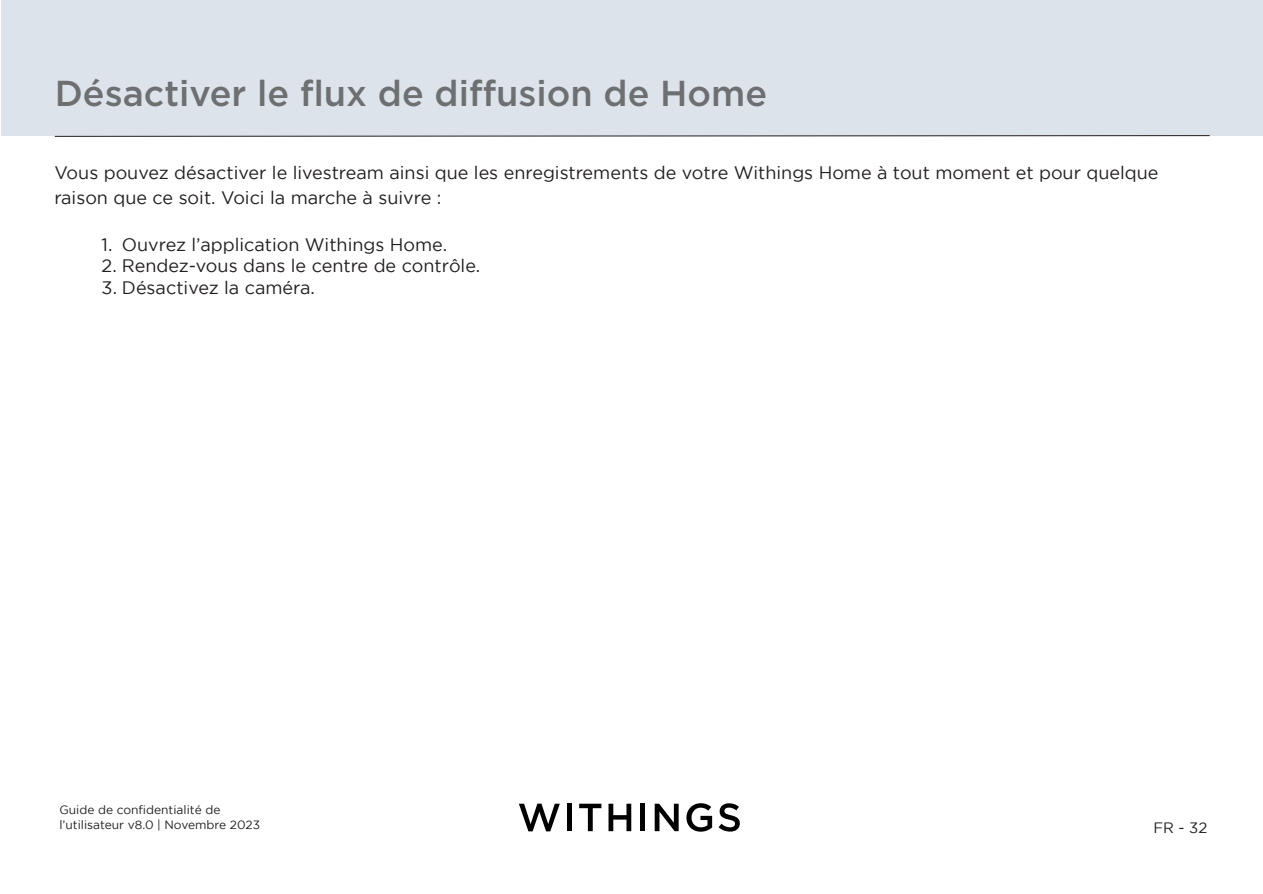
<style>
.page{position:relative;width:1263px;height:894px;background:#fff}
.page>*{position:absolute;margin:0;border:0;box-sizing:border-box;transform-origin:0 0}
.t1{font:500 36px "Gotham";color:#6d6f71}
.t2{font:18px/25.2px "Gotham";color:#231f20}
.t3{font:15px "Gotham";color:#231f20}
.t4{font:12px/14.4px "Gotham";color:#231f20}
</style>
<div class="page">
<svg style="left:519px;top:803px;width:41px;height:28px"></svg>
<div style="left:567px;top:803px;width:5px;height:27px;background:#000001"></div>
<svg style="left:579px;top:803px;width:22px;height:27px"></svg>
<svg style="left:608px;top:803px;width:23px;height:27px"></svg>
<div style="left:640px;top:803px;width:5px;height:27px;background:#000001"></div>
<svg style="left:654px;top:803px;width:24px;height:27px"></svg>
<svg style="left:686px;top:803px;width:26px;height:28px"></svg>
<svg style="left:718px;top:803px;width:22px;height:28px"></svg>
<div style="left:2px;top:0;width:1261px;height:135px;background:#dde3eb"></div>
<svg style="left:54px;top:135px;width:1156px;height:2px"></svg>
<p class="t1" style="left:55px;top:70px;width:714px">Désactiver le flux de diffusion de Home</p>
<p class="t2" style="left:54px;top:159px;width:1105px">Vous pouvez désactiver le livestream ainsi que les enregistrements de votre Withings Home à tout moment et pour quelque raison que ce soit. Voici la marche à suivre :</p>
<p class="t2" style="left:102px;top:231px;width:347px">1. Ouvrez l’application Withings Home.</p>
<p class="t2" style="left:102px;top:253px;width:380px">2. Rendez-vous dans le centre de contrôle.</p>
<p class="t2" style="left:102px;top:275px;width:215px">3. Désactivez la caméra.</p>
<p class="t4" style="left:59px;top:802px;width:202px">Guide de confidentialité de l’utilisateur v8.0 | Novembre 2023</p>
<p class="t3" style="left:1153px;top:818px;width:55px">FR - 32</p>
</div>
